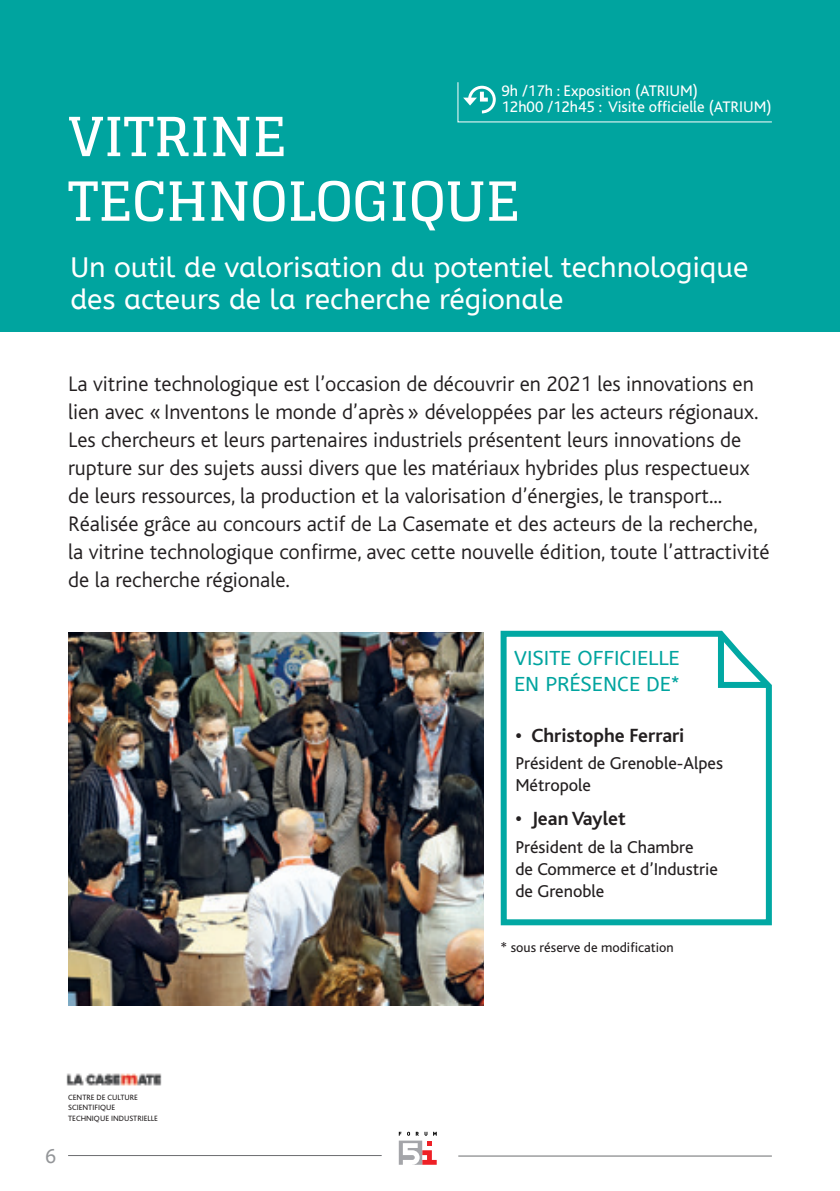
<style>
.page{position:relative;width:840px;height:1191px;background:#fff}
.page>*{position:absolute;margin:0;border:0;box-sizing:border-box;transform-origin:0 0}
._2-TITRES_PAGES{font:700 53.8px/64.6px "Glegoo";color:#fff}
._2-SOUS-TITRE_PAGES{font:28px/32px "A Bee Zee";color:#fff}
._1_CHAPO_noir{font:300 22px/28px "Bliss";color:#231f20}
._2-TITRE-ENCART_VITR{font:20px/26px "A Bee Zee";color:#00a49f}
._2-NOM-ENCART{font:700 20px "Bliss";color:#231f20}
.t1{font:20px "A Bee Zee";color:#939598}
._2-NOM-ENCART-2{font:18px/22px "Bliss";color:#231f20}
._2-HORAIRES_PAGE{font:16px "Bliss";color:#fff}
._2-FONCTION-ENCART{font:14px "Bliss";color:#231f20}
.INTRO-GB{font:8px "Bliss";color:#231f20}
</style>
<div class="page">
<svg style="left:398px;top:1131px;width:38px;height:33px"></svg>
<hr style="left:68px;top:1155px;width:313px;height:1px;background:#6c6d70">
<hr style="left:458px;top:1155px;width:313px;height:1px;background:#6c6d70">
<div style="left:0;top:0;width:839px;height:332px;background:#00a49f"></div>
<img style="left:66px;top:1073px;width:96px;height:13px">
<svg style="left:500px;top:630px;width:272px;height:296px"></svg>
<svg style="left:714px;top:630px;width:58px;height:61px"></svg>
<svg style="left:457px;top:82px;width:315px;height:41px"></svg>
<img style="left:68px;top:632px;width:415px;height:373px">
<p class="_2-HORAIRES_PAGE" style="left:501px;top:83px;width:198px">9h /17h : Exposition (ATRIUM)</p>
<p class="_2-HORAIRES_PAGE" style="left:501px;top:99px;width:271px">12h00 /12h45 : Visite officielle (ATRIUM)</p>
<p class="_2-TITRES_PAGES" style="left:68px;top:105px;width:453px">VITRINE<br>TECHNOLOGIQUE</p>
<p class="_2-SOUS-TITRE_PAGES" style="left:70px;top:251px;width:679px">Un outil de valorisation du potentiel technologique des acteurs de la recherche régionale</p>
<p class="_1_CHAPO_noir" style="left:68px;top:370px;width:702px">La vitrine technologique est l’occasion de découvrir en 2021 les innovations en lien avec «Inventons le monde d’après» développées par les acteurs régionaux.<br>Les chercheurs et leurs partenaires industriels présentent leurs innovations de rupture sur des sujets aussi divers que les matériaux hybrides plus respectueux de leurs ressources, la production et la valorisation d’énergies, le transport...<br>Réalisée grâce au concours actif de La Casemate et des acteurs de la recherche, la vitrine technologique confirme, avec cette nouvelle édition, toute l’attractivité de la recherche régionale.</p>
<p class="_2-TITRE-ENCART_VITR" style="left:514px;top:645px;width:167px">VISITE OFFICIELLE<br>EN PRÉSENCE DE*</p>
<p class="_2-NOM-ENCART" style="left:515px;top:725px;width:170px">• Christophe Ferrari</p>
<p class="_2-NOM-ENCART-2" style="left:515px;top:753px;width:209px">Président de Grenoble-Alpes<br>Métropole</p>
<p class="_2-NOM-ENCART" style="left:515px;top:808px;width:112px">• Jean Vaylet</p>
<p class="_2-NOM-ENCART-2" style="left:515px;top:836px;width:204px">Président de la Chambre<br>de Commerce et d’Industrie de Grenoble</p>
<p class="_2-FONCTION-ENCART" style="left:500px;top:940px;width:174px">* sous réserve de modification</p>
<p class="t1" style="left:45px;top:1144px;width:13px">6</p>
<p class="INTRO-GB" style="left:68px;top:1092px;width:71px">CENTRE DE CULTURE</p>
<p class="INTRO-GB" style="left:68px;top:1103px;width:49px">SCIENTIFIQUE</p>
<p class="INTRO-GB" style="left:68px;top:1114px;width:91px">TECHNIQUE INDUSTRIELLE</p>
</div>
